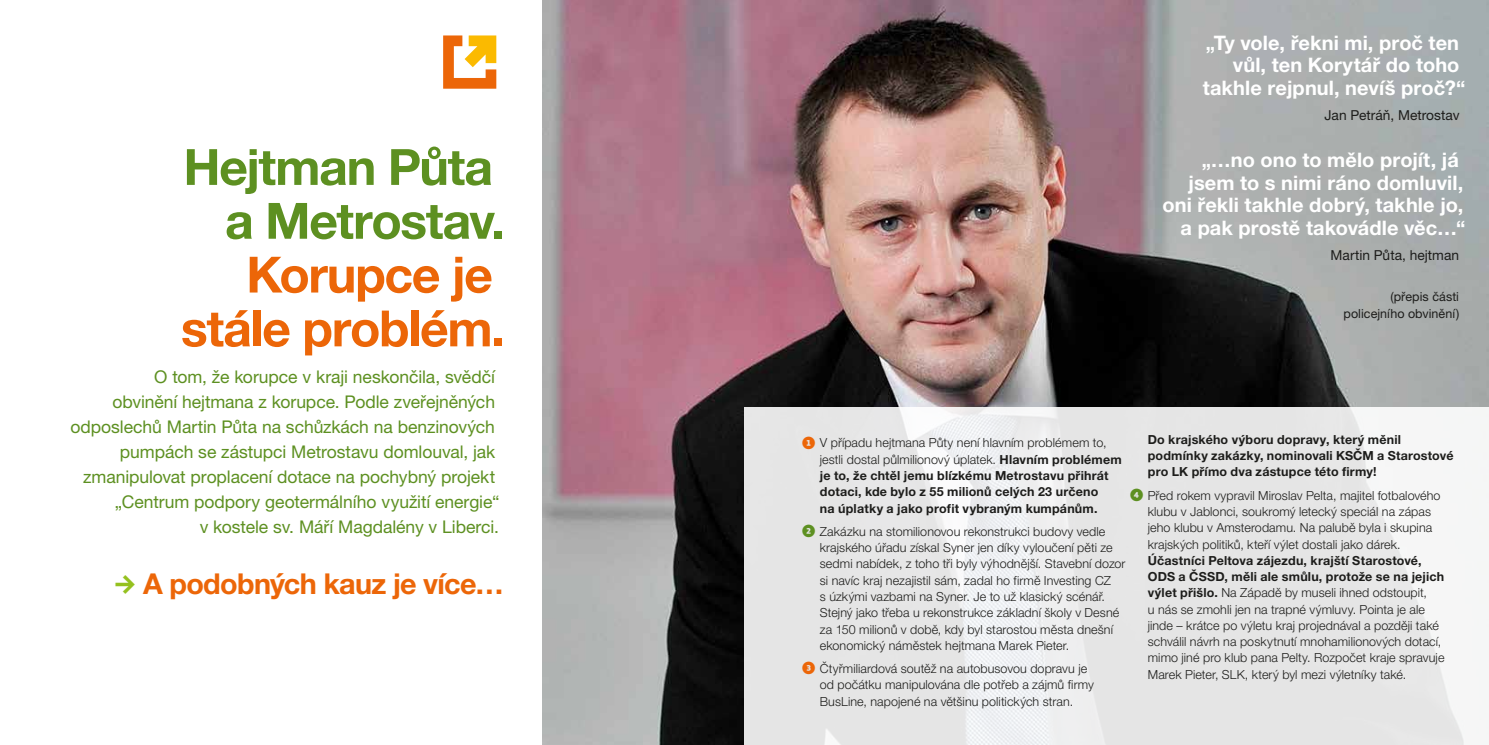
<style>
.page{position:relative;width:1489px;height:745px;background:#fff}
.page>*{position:absolute;margin:0;border:0;box-sizing:border-box;transform-origin:0 0}
.t1{font:700 50px/53.8px "Helvetica Neue CE";letter-spacing:-.025em;color:#5d9021;text-align:right}
.t2{font:700 50px/53.8px "Helvetica Neue CE";letter-spacing:-.025em;color:#ec6608;text-align:right}
.t3{font:700 28.75px "Helvetica Neue CE";letter-spacing:-.025em;color:#ec6608}
.t4{font:700 20px "Helvetica Neue CE";letter-spacing:.005em;color:#fff}
.t5{font:17.5px/25px "Helvetica Neue CE";letter-spacing:-.005em;color:#5d9021;text-align:right}
.t6{font:13.75px "Helvetica Neue CE";color:#1d1d1b}
.t7{font:300 12.5px/16.2px "Helvetica Neue CE";letter-spacing:.005em;color:#1d1d1b}
.t8{font:700 12.5px/16.2px "Helvetica Neue CE";letter-spacing:.015em;color:#1d1d1b}
.t9{font:12.5px/16.2px "Helvetica Neue CE";letter-spacing:.005em;color:#1d1d1b;text-align:right}
.s1{font-family:"Libertad";font-weight:700;font-size:18.75px;color:#5d9021}
.s2{font-weight:700}
.s3{font-family:"Libertad";font-size:18.75px;color:#ec6608}
.s4{font-weight:300}
.s5{font-family:"Libertad";font-weight:700;font-size:18.75px;color:#ec6608}
</style>
<div class="page">
<svg style="left:443px;top:35px;width:53px;height:54px"></svg>
<img style="left:542px;top:0;width:946px;height:744px">
<svg style="left:744px;top:407px;width:744px;height:337px;fill:#e6e6e6"></svg>
<h1 class="t1" style="left:183px;top:141px;width:323px">Hejtman Půta a Metrostav.</h1>
<h1 class="t2" style="left:181px;top:248px;width:326px">Korupce je stále problém.</h1>
<p class="t5" style="left:71px;top:364px;width:430px">O tom, že korupce v kraji neskončila, svědčí<br>obvinění hejtmana z korupce. Podle zveřejněných odposlechů Martin Půta na schůzkách na benzinových pumpách se zástupci Metrostavu domlouval, jak zmanipulovat proplacení dotace na pochybný projekt „Centrum podpory geotermálního využití energie“<br>v kostele sv. Máří Magdalény v Liberci.</p>
<h2 class="t3" style="left:143px;top:565px;width:362px">A podobných kauz je více…</h2>
<h3 class="t4" style="left:1205px;top:30px;width:255px">„Ty vole, řekni mi, proč ten</h3>
<h3 class="t4" style="left:1232px;top:53px;width:228px">vůl, ten Korytář do toho</h3>
<h3 class="t4" style="left:1202px;top:75px;width:264px">takhle rejpnul, nevíš proč?“</h3>
<p class="t6" style="left:1324px;top:107px;width:137px">Jan Petráň, Metrostav</p>
<h3 class="t4" style="left:1201px;top:148px;width:258px">„…no ono to mělo projít, já</h3>
<h3 class="t4" style="left:1188px;top:170px;width:276px">jsem to s nimi ráno domluvil,</h3>
<h3 class="t4" style="left:1162px;top:193px;width:302px">oni řekli takhle dobrý, takhle jo,</h3>
<h3 class="t4" style="left:1180px;top:215px;width:286px">a pak prostě takovádle věc…“</h3>
<p class="t6" style="left:1330px;top:247px;width:130px">Martin Půta, hejtman</p>
<p class="t9" style="left:1343px;top:288px;width:117px">(přepis části policejního obvinění)</p>
<p class="t8" style="left:1147px;top:431px;width:307px">Do krajského výboru dopravy, který měnil podmínky zakázky, nominovali KSČM a Starostové pro LK přímo dva zástupce této firmy!</p>
<p class="t7" style="left:1147px;top:487px;width:294px;text-indent:-19px"><span class="s1">❹</span> Před rokem vypravil Miroslav Pelta, majitel fotbalového klubu v Jablonci, soukromý letecký speciál na zápas jeho klubu v Amsterodamu. Na palubě byla i skupina krajských politiků, kteří výlet dostali jako dárek.</p>
<p class="t7" style="left:1147px;top:552px;width:298px"><span class="s2">Účastníci Peltova zájezdu, krajští Starostové, ODS a ČSSD, měli ale smůlu, protože se na jejich výlet přišlo.</span> Na Západě by museli ihned odstoupit,<br>u nás se zmohli jen na trapné výmluvy. Pointa je ale jinde – krátce po výletu kraj projednával a později také schválil návrh na poskytnutí mnohamilionových dotací, mimo jiné pro klub pana Pelty. Rozpočet kraje spravuje Marek Pieter, SLK, který byl mezi výletníky také.</p>
<p class="t8" style="left:819px;top:434px;width:303px;text-indent:-19px"><span class="s3">❶</span> <span class="s4">V případu hejtmana Půty není hlavním problémem to, jestli dostal půlmilionový úplatek.</span> Hlavním problémem je to, že chtěl jemu blízkému Metrostavu přihrát dotaci, kde bylo z 55 milionů celých 23 určeno<br>na úplatky a jako profit vybraným kumpánům.</p>
<p class="t7" style="left:819px;top:523px;width:307px;text-indent:-19px"><span class="s1">❷</span> Zakázku na stomilionovou rekonstrukci budovy vedle krajského úřadu získal Syner jen díky vyloučení pěti ze sedmi nabídek, z toho tři byly výhodnější. Stavební dozor si navíc kraj nezajistil sám, zadal ho firmě Investing CZ<br>s úzkými vazbami na Syner. Je to už klasický scénář.<br>Stejný jako třeba u rekonstrukce základní školy v Desné za 150 milionů v době, kdy byl starostou města dnešní ekonomický náměstek hejtmana Marek Pieter.</p>
<p class="t7" style="left:819px;top:660px;width:275px;text-indent:-19px"><span class="s5">❸</span> Čtyřmiliardová soutěž na autobusovou dopravu je od počátku manipulována dle potřeb a zájmů firmy<br>BusLine, napojené na většinu politických stran.</p>
</div>
